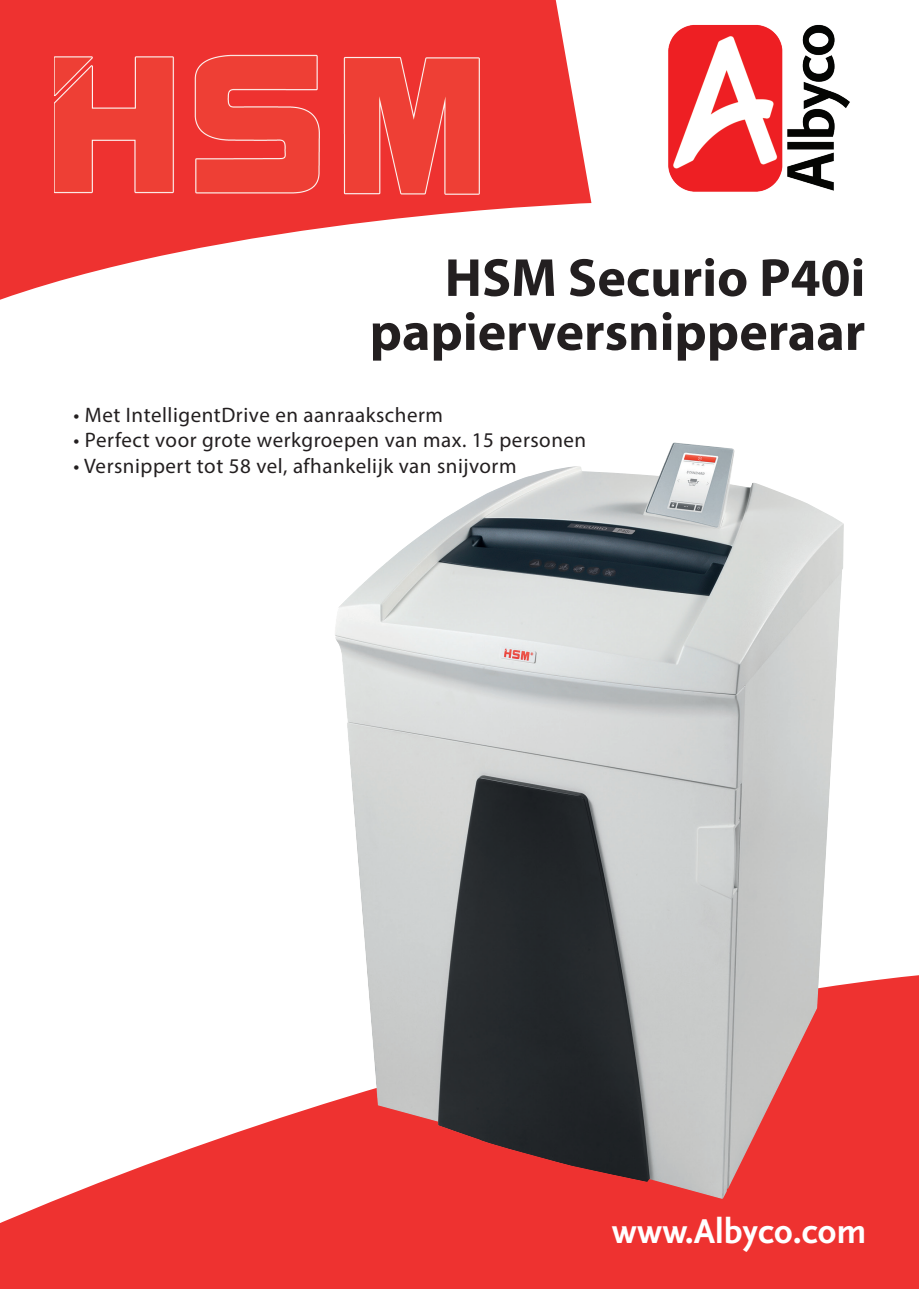
<style>
.page{position:relative;width:919px;height:1289px;background:#fff}
.page>*{position:absolute;margin:0;border:0;box-sizing:border-box;transform-origin:0 0}
.t1{font:700 54px/54px "Myriad Pro";color:#231f20;text-align:right}
.t2{font:36px "Scala Sans Bold LF";color:#fff}
.t3{font:21px "Myriad Pro";letter-spacing:.025em;color:#231f20}
</style>
<div class="page">
<svg style="left:0;top:0;width:591px;height:300px;fill:#ee3230"></svg>
<svg style="left:0;top:975px;width:918px;height:313px;fill:#ee3230"></svg>
<img style="left:668px;top:24px;width:182px;height:168px">
<img style="left:54px;top:54px;width:425px;height:140px">
<img style="left:334px;top:442px;width:509px;height:757px">
<p class="t1" style="left:369px;top:249px;width:497px">HSM Securio P40i papierversnipperaar</p>
<p class="t3" style="left:73px;top:402px;width:371px">• Met IntelligentDrive en aanraakscherm</p>
<p class="t3" style="left:73px;top:427px;width:514px">• Perfect voor grote werkgroepen van max. 15 personen</p>
<p class="t3" style="left:73px;top:452px;width:444px">• Versnippert tot 58 vel, afhankelijk van snijvorm</p>
<p class="t2" style="left:612px;top:1211px;width:256px">www.Albyco.com</p>
</div>
